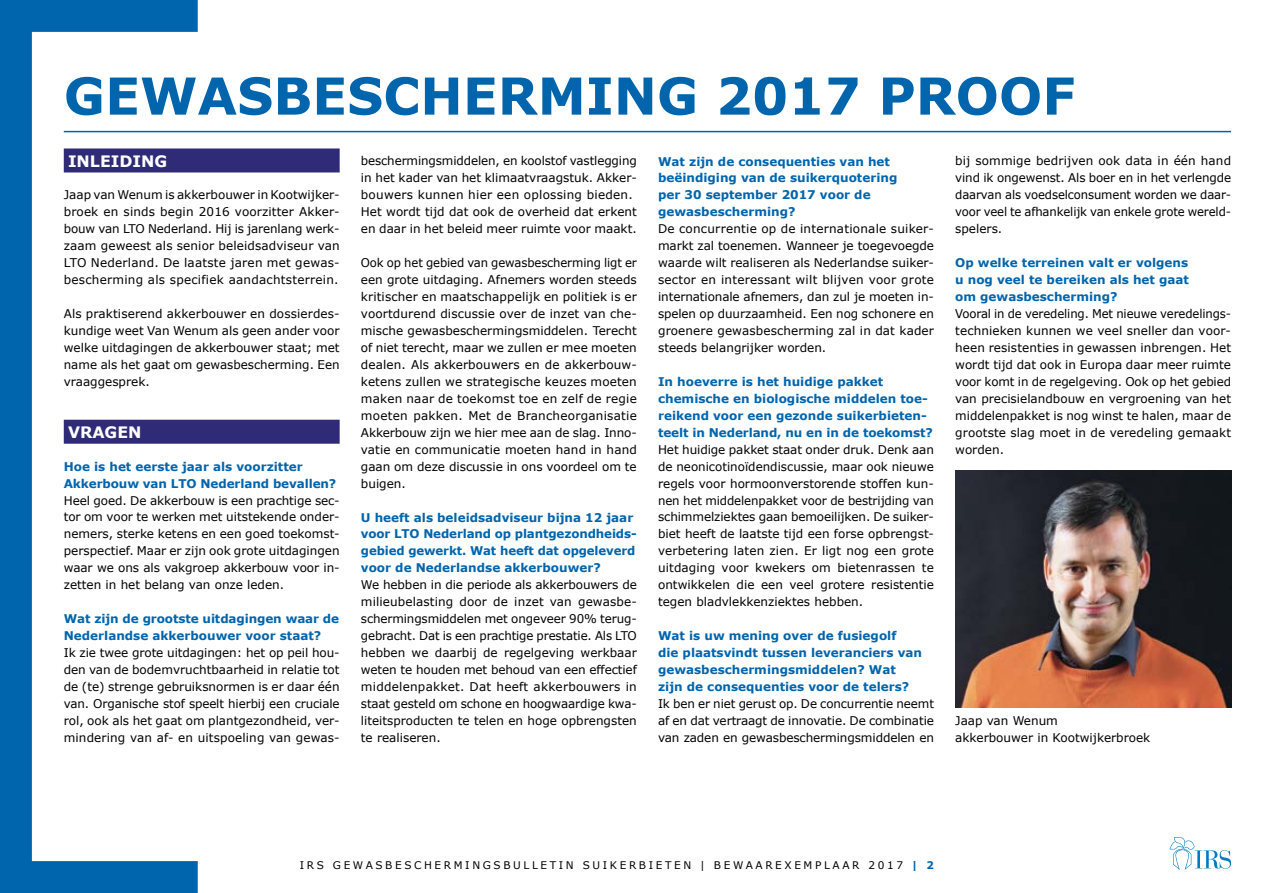
<style>
.page{position:relative;width:1263px;height:893px;background:#fff}
.page>*{position:absolute;margin:0;border:0;box-sizing:border-box;transform-origin:0 0}
.t1{font:700 51px "Verdana";color:#0065ad}
.t2{font:700 15.75px "Verdana";color:#fff}
.t3{font:12px/17px "Verdana";color:#000;text-align:justify}
.t4{font:700 12px/17px "Verdana";color:#0065ad}
.t5{font:10.5px "Verdana";letter-spacing:.25em;color:#000}
.s1{font-weight:700;color:#0065ad}
</style>
<div class="page">
<svg style="left:0;top:0;width:198px;height:893px"></svg>
<div style="left:64px;top:148px;width:276px;height:24px;background:#2f2b76"></div>
<div style="left:64px;top:420px;width:276px;height:24px;background:#2f2b76"></div>
<hr style="left:64px;top:131px;width:1167px;height:1px;background:#0065ad">
<svg style="left:1169px;top:837px;width:62px;height:32px"></svg>
<img style="left:955px;top:471px;width:276px;height:237px">
<h1 class="t1" style="left:64px;top:60px;width:1013px">GEWASBESCHERMING 2017 PROOF</h1>
<h2 class="t2" style="left:68px;top:150px;width:101px">INLEIDING</h2>
<p class="t3" style="left:64px;top:186px;width:277px">Jaap van Wenum is akkerbouwer in Kootwijker&shy;broek en sinds begin 2016 voorzitter Akker&shy;bouw van LTO Nederland. Hij is jarenlang werk&shy;zaam geweest als senior beleidsadviseur van LTO Nederland. De laatste jaren met gewas&shy;bescherming als specifiek aandachtsterrein.</p>
<p class="t3" style="left:64px;top:305px;width:277px">Als praktiserend akkerbouwer en dossierdes&shy;kundige weet Van Wenum als geen ander voor welke uitdagingen de akkerbouwer staat; met name als het gaat om gewasbescherming. Een vraaggesprek.</p>
<h2 class="t2" style="left:68px;top:421px;width:75px">VRAGEN</h2>
<p class="t4" style="left:64px;top:457px;width:274px">Hoe is het eerste jaar als voorzitter<br>Akkerbouw van LTO Nederland bevallen?</p>
<p class="t3" style="left:64px;top:492px;width:277px">Heel goed. De akkerbouw is een prachtige sec&shy;tor om voor te werken met uitstekende onder&shy;nemers, sterke ketens en een goed toekomst&shy;perspectief. Maar er zijn ook grote uitdagingen waar we ons als vakgroep akkerbouw voor in&shy;zetten in het belang van onze leden.</p>
<p class="t4" style="left:64px;top:610px;width:277px">Wat zijn de grootste uitdagingen waar de<br>Nederlandse akkerbouwer voor staat?</p>
<p class="t3" style="left:64px;top:644px;width:277px">Ik zie twee grote uitdagingen: het op peil hou&shy;den van de bodemvruchtbaarheid in relatie tot de (te) strenge gebruiksnormen is er daar één van. Organische stof speelt hierbij een cruciale rol, ook als het gaat om plantgezondheid, ver&shy;mindering van af- en uitspoeling van gewas-</p>
<p class="t3" style="left:361px;top:153px;width:277px;text-align:left">beschermingsmiddelen, en koolstof vastlegging in het kader van het klimaatvraagstuk. Akker&shy;bouwers kunnen hier een oplossing bieden.<br>Het wordt tijd dat ook de overheid dat erkent en daar in het beleid meer ruimte voor maakt.</p>
<p class="t3" style="left:361px;top:254px;width:277px">Ook op het gebied van gewasbescherming ligt er een grote uitdaging. Afnemers worden steeds kritischer en maatschappelijk en politiek is er voortdurend discussie over de inzet van che&shy;mische gewasbeschermingsmiddelen. Terecht of niet terecht, maar we zullen er mee moeten dealen. Als akkerbouwers en de akkerbouw&shy;ketens zullen we strategische keuzes moeten maken naar de toekomst toe en zelf de regie moeten pakken. Met de Brancheorganisatie Akkerbouw zijn we hier mee aan de slag. Inno&shy;vatie en communicatie moeten hand in hand gaan om deze discussie in ons voordeel om te buigen.</p>
<p class="t4" style="left:361px;top:508px;width:277px">U heeft als beleidsadviseur bijna 12 jaar voor LTO Nederland op plantgezondheids&shy;gebied gewerkt. Wat heeft dat opgeleverd voor de Nederlandse akkerbouwer?</p>
<p class="t3" style="left:361px;top:576px;width:277px">We hebben in die periode als akkerbouwers de milieubelasting door de inzet van gewasbe&shy;schermingsmiddelen met ongeveer 90% terug&shy;gebracht. Dat is een prachtige prestatie. Als LTO hebben we daarbij de regelgeving werkbaar weten te houden met behoud van een effectief middelenpakket. Dat heeft akkerbouwers in staat gesteld om schone en hoogwaardige kwa&shy;liteitsproducten te telen en hoge opbrengsten te realiseren.</p>
<p class="t4" style="left:658px;top:152px;width:241px">Wat zijn de consequenties van het beëindiging van de suikerquotering per 30 september 2017 voor de gewasbescherming?</p>
<p class="t3" style="left:658px;top:220px;width:277px">De concurrentie op de internationale suiker&shy;markt zal toenemen. Wanneer je toegevoegde waarde wilt realiseren als Nederlandse suiker&shy;sector en interessant wilt blijven voor grote internationale afnemers, dan zul je moeten in&shy;spelen op duurzaamheid. Een nog schonere en groenere gewasbescherming zal in dat kader steeds belangrijker worden.</p>
<p class="t4" style="left:658px;top:373px;width:276px">In hoeverre is het huidige pakket chemische en biologische middelen toe&shy;reikend voor een gezonde suikerbieten&shy;teelt in Nederland, nu en in de toekomst?</p>
<p class="t3" style="left:658px;top:441px;width:277px">Het huidige pakket staat onder druk. Denk aan de neonicotinoïdendiscussie, maar ook nieuwe regels voor hormoonverstorende stoffen kun&shy;nen het middelenpakket voor de bestrijding van schimmelziektes gaan bemoeilijken. De suiker&shy;biet heeft de laatste tijd een forse opbrengst&shy;verbetering laten zien. Er ligt nog een grote uitdaging voor kwekers om bietenrassen te ontwikkelen die een veel grotere resistentie tegen bladvlekkenziektes hebben.</p>
<p class="t4" style="left:658px;top:627px;width:265px">Wat is uw mening over de fusiegolf<br>die plaatsvindt tussen leveranciers van gewasbeschermingsmiddelen? Wat zijn de consequenties voor de telers?</p>
<p class="t3" style="left:658px;top:695px;width:277px">Ik ben er niet gerust op. De concurrentie neemt af en dat vertraagt de innovatie. De combinatie van zaden en gewasbeschermingsmiddelen en</p>
<p class="t3" style="left:955px;top:153px;width:277px">bij sommige bedrijven ook data in één hand vind ik ongewenst. Als boer en in het verlengde daarvan als voedselconsument worden we daar&shy;voor veel te afhankelijk van enkele grote wereld&shy;spelers.</p>
<p class="t4" style="left:955px;top:254px;width:235px;text-align:justify">Op welke terreinen valt er volgens u nog veel te bereiken als het gaat om gewasbescherming?</p>
<p class="t3" style="left:955px;top:305px;width:277px">Vooral in de veredeling. Met nieuwe veredelings&shy;technieken kunnen we veel sneller dan voor&shy;heen resistenties in gewassen inbrengen. Het wordt tijd dat ook in Europa daar meer ruimte voor komt in de regelgeving. Ook op het gebied van precisielandbouw en vergroening van het middelenpakket is nog winst te halen, maar de grootste slag moet in de veredeling gemaakt worden.</p>
<p class="t3" style="left:955px;top:712px;width:197px">Jaap van Wenum<br>akkerbouwer in Kootwijkerbroek</p>
<p class="t5" style="left:300px;top:857px;width:636px">IRS GEWASBESCHERMINGSBULLETIN SUIKERBIETEN | BEWAAREXEMPLAAR 2017 <span class="s1">| 2</span></p>
</div>
